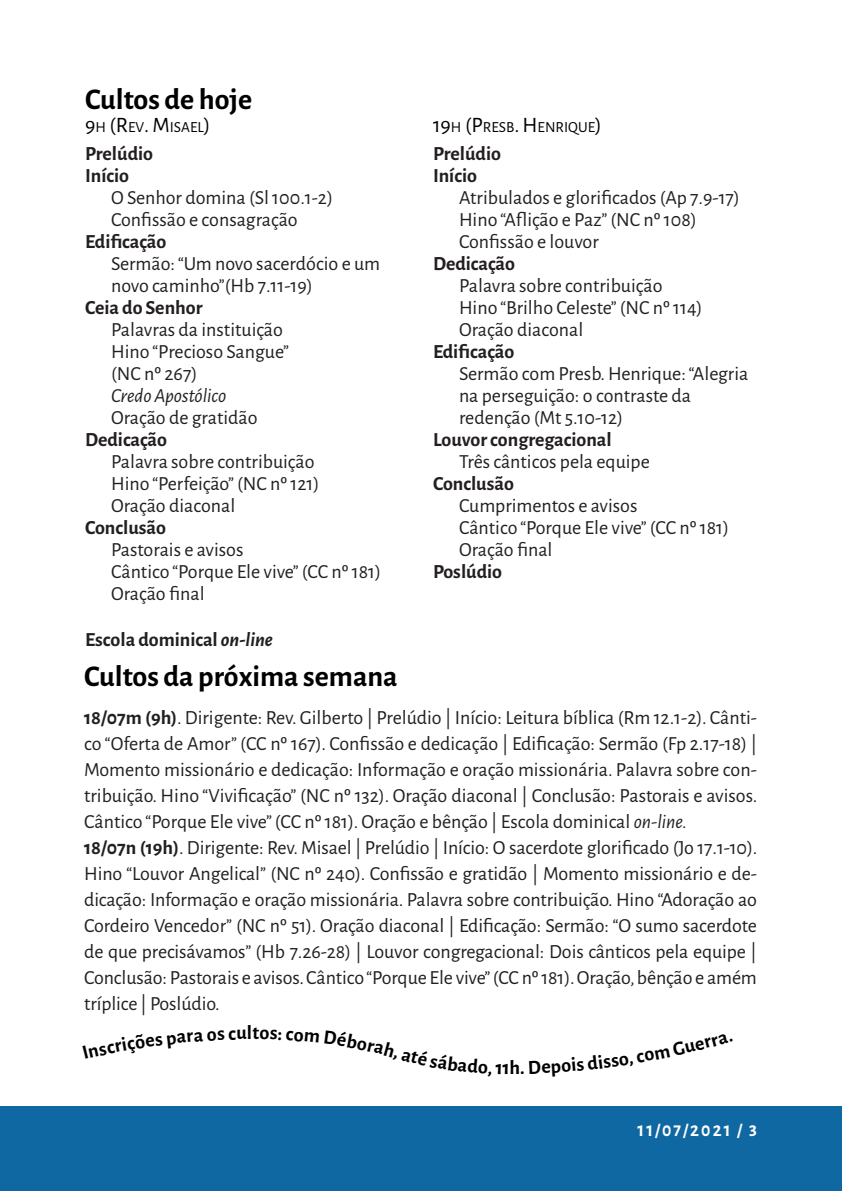
<style>
.page{position:relative;width:842px;height:1191px;background:#fff}
.page>*{position:absolute;margin:0;border:0;box-sizing:border-box;transform-origin:0 0}
.Seção_Boletim_-_Títu{font:700 30px "Alegreya Sans";color:#000}
.Liturgia_-_Próximo_d{font:20px/26px "Alegreya Sans";letter-spacing:-.005em;color:#231f20;text-align:justify}
.Liturgia_-_Item{font:20px/22px "Alegreya Sans";color:#231f20}
.Liturgia_-_Item-2{font:700 20px "Alegreya Sans";color:#231f20}
.Liturgia_-_Item-3{font:italic 20px "Alegreya Sans";color:#231f20}
.t1{font:700 20px "Alegreya Sans";color:#000}
.t2{font:700 18px "Alegreya Sans";letter-spacing:.115em;color:#fff}
.Liturgia_-_Título{font:15.4px "Alegreya Sans";color:#000}
.s1{font-size:22px}
.s2{font-style:italic}
.s3{font-weight:700}
</style>
<div class="page">
<div style="left:0;top:1106px;width:842px;height:85px;background:#1068a2"></div>
<p class="Seção_Boletim_-_Títu" style="left:85px;top:77px;width:169px">Cultos de hoje</p>
<p class="Liturgia_-_Título" style="left:85px;top:117px;width:127px"><span class="s1">9</span>H <span class="s1">(R</span>EV<span class="s1">. M</span>ISAEL<span class="s1">)</span></p>
<p class="Liturgia_-_Item-2" style="left:85px;top:139px;width:70px">Prelúdio</p>
<p class="Liturgia_-_Item-2" style="left:85px;top:161px;width:46px">Início</p>
<p class="Liturgia_-_Item" style="left:111px;top:185px;width:223px">O Senhor domina (Sl 100.1-2)</p>
<p class="Liturgia_-_Item" style="left:111px;top:207px;width:188px">Confissão e consagração</p>
<p class="Liturgia_-_Item-2" style="left:85px;top:227px;width:83px">Edificação</p>
<p class="Liturgia_-_Item" style="left:111px;top:251px;width:271px">Sermão: “Um novo sacerdócio e um novo caminho”(Hb 7.11-19)</p>
<p class="Liturgia_-_Item-2" style="left:85px;top:293px;width:119px">Ceia do Senhor</p>
<p class="Liturgia_-_Item" style="left:111px;top:317px;width:173px">Palavras da instituição</p>
<p class="Liturgia_-_Item" style="left:111px;top:339px;width:179px">Hino “Precioso Sangue” (NC nº 267)</p>
<p class="Liturgia_-_Item-3" style="left:111px;top:382px;width:117px">Credo Apostólico</p>
<p class="Liturgia_-_Item" style="left:111px;top:405px;width:148px">Oração de gratidão</p>
<p class="Liturgia_-_Item-2" style="left:85px;top:425px;width:84px">Dedicação</p>
<p class="Liturgia_-_Item" style="left:111px;top:449px;width:205px">Palavra sobre contribuição</p>
<p class="Liturgia_-_Item" style="left:111px;top:471px;width:210px">Hino “Perfeição” (NC nº 121)</p>
<p class="Liturgia_-_Item" style="left:111px;top:493px;width:126px">Oração diaconal</p>
<p class="Liturgia_-_Item-2" style="left:85px;top:513px;width:82px">Conclusão</p>
<p class="Liturgia_-_Item" style="left:111px;top:537px;width:134px">Pastorais e avisos</p>
<p class="Liturgia_-_Item" style="left:111px;top:559px;width:271px">Cântico “Porque Ele vive” (CC nº 181)</p>
<p class="Liturgia_-_Item" style="left:111px;top:581px;width:95px">Oração final</p>
<p class="Liturgia_-_Item-2" style="left:85px;top:625px;width:189px">Escola dominical <span class="s2">on-line</span></p>
<p class="Liturgia_-_Título" style="left:433px;top:117px;width:170px"><span class="s1">19</span>H <span class="s1">(P</span>RESB<span class="s1">. H</span> ENRIQUE<span class="s1">)</span></p>
<p class="Liturgia_-_Item-2" style="left:433px;top:139px;width:70px">Prelúdio</p>
<p class="Liturgia_-_Item-2" style="left:433px;top:161px;width:46px">Início</p>
<p class="Liturgia_-_Item" style="left:459px;top:185px;width:282px">Atribulados e glorificados (Ap 7.9-17)</p>
<p class="Liturgia_-_Item" style="left:459px;top:207px;width:239px">Hino “Aflição e Paz” (NC nº 108)</p>
<p class="Liturgia_-_Item" style="left:459px;top:229px;width:141px">Confissão e louvor</p>
<p class="Liturgia_-_Item-2" style="left:433px;top:249px;width:84px">Dedicação</p>
<p class="Liturgia_-_Item" style="left:459px;top:273px;width:205px">Palavra sobre contribuição</p>
<p class="Liturgia_-_Item" style="left:459px;top:295px;width:245px">Hino “Brilho Celeste” (NC nº 114)</p>
<p class="Liturgia_-_Item" style="left:459px;top:317px;width:126px">Oração diaconal</p>
<p class="Liturgia_-_Item-2" style="left:433px;top:337px;width:83px">Edificação</p>
<p class="Liturgia_-_Item" style="left:459px;top:361px;width:291px">Sermão com Presb. Henrique: “Alegria na perseguição: o contraste da redenção (Mt 5.10-12)</p>
<p class="Liturgia_-_Item-2" style="left:433px;top:425px;width:180px">Louvor congregacional</p>
<p class="Liturgia_-_Item" style="left:459px;top:449px;width:192px">Três cânticos pela equipe</p>
<p class="Liturgia_-_Item-2" style="left:433px;top:469px;width:82px">Conclusão</p>
<p class="Liturgia_-_Item" style="left:459px;top:493px;width:180px">Cumprimentos e avisos</p>
<p class="Liturgia_-_Item" style="left:459px;top:515px;width:271px">Cântico “Porque Ele vive” (CC nº 181)</p>
<p class="Liturgia_-_Item" style="left:459px;top:537px;width:95px">Oração final</p>
<p class="Liturgia_-_Item-2" style="left:433px;top:557px;width:71px">Poslúdio</p>
<p class="Seção_Boletim_-_Títu" style="left:84px;top:654px;width:315px">Cultos da próxima semana</p>
<p class="Liturgia_-_Próximo_d" style="left:84px;top:703px;width:675px"><span class="s3">18/07m (9h)</span>. Dirigente: Rev. Gilberto | Prelúdio | Início: Leitura bíblica (Rm 12.1-2). Cânti&shy;co “Oferta de Amor” (CC nº 167). Confissão e dedicação | Edificação: Sermão (Fp 2.17-18) | Momento missionário e dedicação: Informação e oração missionária. Palavra sobre con&shy;tribuição. Hino “Vivificação” (NC nº 132). Oração diaconal | Conclusão: Pastorais e avisos.<br>Cântico “Porque Ele vive” (CC nº 181). Oração e bênção | Escola dominical <span class="s2">on-line.</span></p>
<p class="Liturgia_-_Próximo_d" style="left:84px;top:833px;width:675px"><span class="s3">18/07n (19h)</span>. Dirigente: Rev. Misael | Prelúdio | Início: O sacerdote glorificado (Jo 17.1-10).<br>Hino “Louvor Angelical” (NC nº 240). Confissão e gratidão | Momento missionário e de&shy;dicação: Informação e oração missionária. Palavra sobre contribuição. Hino “Adoração ao Cordeiro Vencedor” (NC nº 51). Oração diaconal | Edificação: Sermão: “O sumo sacerdote de que precisávamos” (Hb 7.26-28) | Louvor congregacional: Dois cânticos pela equipe | Conclusão: Pastorais e avisos. Cântico “Porque Ele vive” (CC nº 181). Oração, bênção e amém tríplice | Poslúdio.</p>
<p class="t1" style="left:247px;top:1018px;width:14px">lt</p>
<p class="t1" style="left:509px;top:1053px;width:12px">h</p>
<p class="t2" style="left:637px;top:1117px;width:121px">11/07/2021 / 3</p>
</div>
